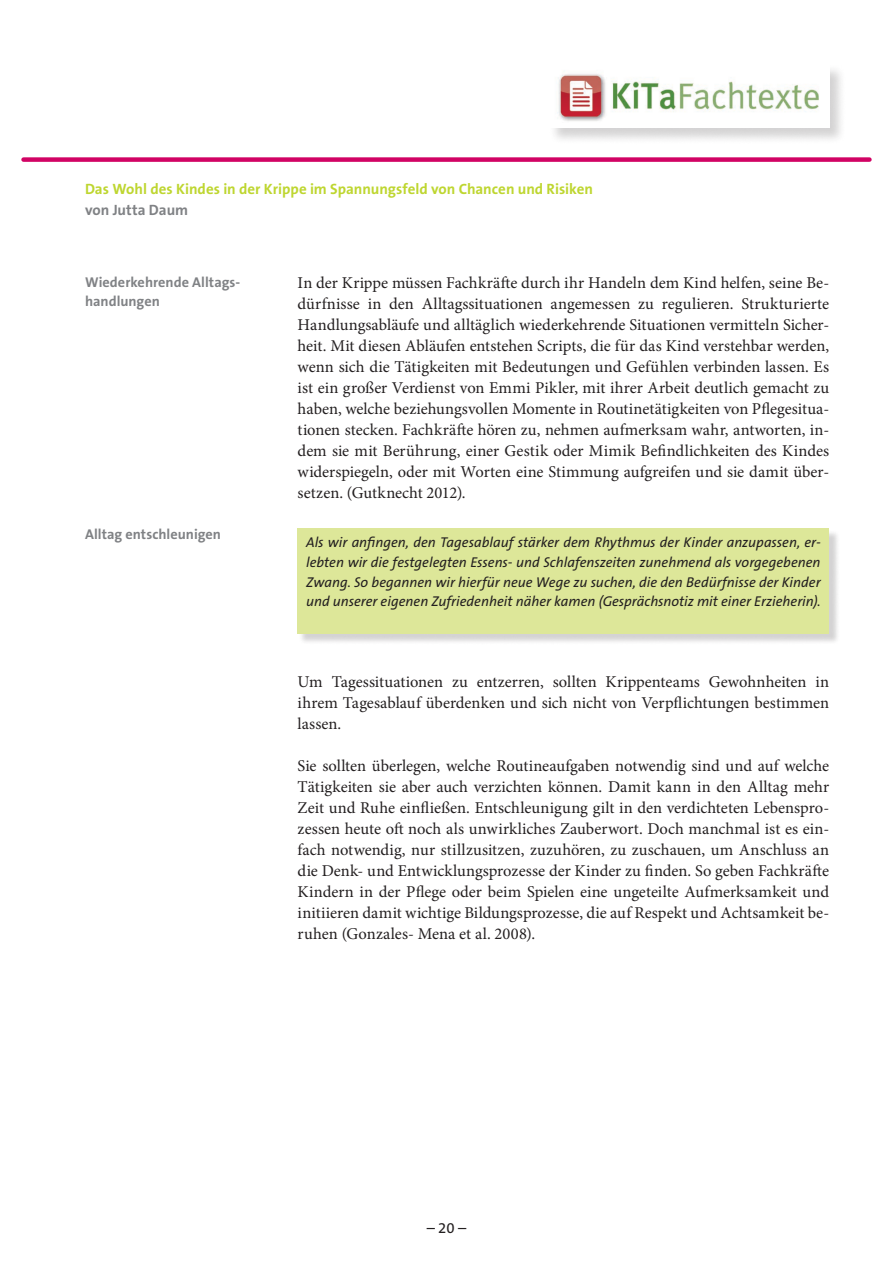
<style>
.page{position:relative;width:893px;height:1263px;background:#fff}
.page>*{position:absolute;margin:0;border:0;box-sizing:border-box;transform-origin:0 0}
.Studientext-Fließtex{font:16.5px/21px "Minion Pro";color:#231f20;text-align:justify}
.t1{font:700 15px "The Sans B7";color:#bed630}
.t2{font:700 15px "The Sans B7";color:#808285}
.t3{font:15px "The Sans B5 Plain";color:#231f20}
.Farbiger_Kasten{font:italic 14.25px/19.5px "The Sans B5 Plain";color:#231f20;text-align:justify}
.t4{font:700 14.25px/19.5px "The Sans B7";letter-spacing:.005em;color:#808285}
</style>
<div class="page">
<div style="left:24px;top:157px;width:845px;height:5px;background:#d10364"></div>
<div style="left:548px;top:63px;width:298px;height:82px;background:#231f20;opacity:.2"></div>
<img style="left:549px;top:64px;width:280px;height:64px">
<div style="left:299px;top:530px;width:541px;height:114px;background:#231f20;opacity:.2"></div>
<div style="left:298px;top:528px;width:531px;height:105px;background:#dde799"></div>
<p class="t1" style="left:85px;top:181px;width:509px">Das Wohl des Kindes in der Krippe im Spannungsfeld von Chancen und Risiken</p>
<p class="t2" style="left:85px;top:202px;width:105px">von Jutta Daum</p>
<p class="t4" style="left:85px;top:273px;width:157px">Wiederkehrende Alltags&shy;handlungen</p>
<p class="t4" style="left:85px;top:525px;width:137px">Alltag entschleunigen</p>
<p class="Studientext-Fließtex" style="left:298px;top:273px;width:533px">In der Krippe müssen Fachkräfte durch ihr Handeln dem Kind helfen, seine Be&shy;dürfnisse in den Alltagssituationen angemessen zu regulieren. Strukturierte Handlungsabläufe und alltäglich wiederkehrende Situationen vermitteln Sicher&shy;heit. Mit diesen Abläufen entstehen Scripts, die für das Kind verstehbar werden, wenn sich die Tätigkeiten mit Bedeutungen und Gefühlen verbinden lassen. Es ist ein großer Verdienst von Emmi Pikler, mit ihrer Arbeit deutlich gemacht zu haben, welche beziehungsvollen Momente in Routinetätigkeiten von Pflegesitua&shy;tionen stecken. Fachkräfte hören zu, nehmen aufmerksam wahr, antworten, in&shy;dem sie mit Berührung, einer Gestik oder Mimik Befindlichkeiten des Kindes widerspiegeln, oder mit Worten eine Stimmung aufgreifen und sie damit über&shy;setzen. (Gutknecht 2012).</p>
<p class="Farbiger_Kasten" style="left:306px;top:533px;width:516px">Als wir anfingen, den Tagesablauf stärker dem Rhythmus der Kinder anzupassen, er&shy;lebten wir die festgelegten Essens- und Schlafenszeiten zunehmend als vorgegebenen Zwang. So begannen wir hierfür neue Wege zu suchen, die den Bedürfnisse der Kinder und unserer eigenen Zufriedenheit näher kamen (Gesprächsnotiz mit einer Erzieherin).</p>
<p class="Studientext-Fließtex" style="left:298px;top:672px;width:533px">Um Tagessituationen zu entzerren, sollten Krippenteams Gewohnheiten in ihrem Tagesablauf überdenken und sich nicht von Verpflichtungen bestimmen lassen.</p>
<p class="Studientext-Fließtex" style="left:298px;top:756px;width:533px">Sie sollten überlegen, welche Routineaufgaben notwendig sind und auf welche Tätigkeiten sie aber auch verzichten können. Damit kann in den Alltag mehr Zeit und Ruhe einfließen. Entschleunigung gilt in den verdichteten Lebenspro&shy;zessen heute oft noch als unwirkliches Zauberwort. Doch manchmal ist es ein&shy;fach notwendig, nur stillzusitzen, zuzuhören, zu zuschauen, um Anschluss an die Denk- und Entwicklungsprozesse der Kinder zu finden. So geben Fachkräfte Kindern in der Pflege oder beim Spielen eine ungeteilte Aufmerksamkeit und initiieren damit wichtige Bildungsprozesse, die auf Respekt und Achtsamkeit be&shy;ruhen (Gonzales- Mena et al. 2008).</p>
<p class="t3" style="left:427px;top:1219px;width:41px">– 20 –</p>
</div>
